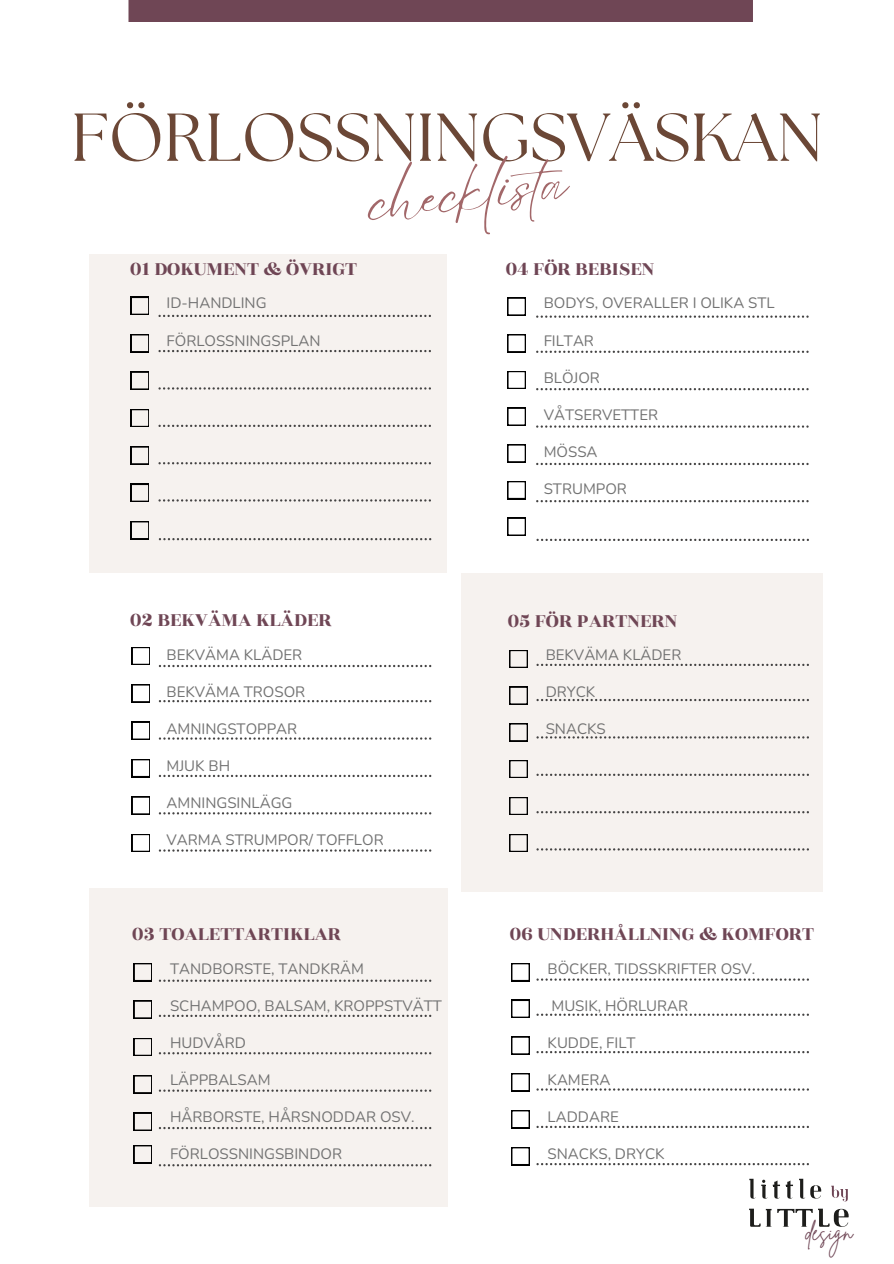
<style>
.page{position:relative;width:894px;height:1264px;background:#fff}
.page>*{position:absolute;margin:0;border:0;box-sizing:border-box;transform-origin:0 0}
.t1{font:67.5px "The Seasons";color:#6b4736}
.t2{font:54px "Eyesome Script";color:#a26769}
.t3{font:22.95px "Brittany Signature";color:#6f4655}
.t4{font:21px "Rozha One";color:#6f4655}
.t5{font:15px "Nunito";color:#737373}
</style>
<div class="page">
<div style="left:89px;top:887px;width:358px;height:319px;background:#f6f2ef"></div>
<div style="left:89px;top:254px;width:357px;height:318px;background:#f6f2ef"></div>
<div style="left:461px;top:573px;width:361px;height:318px;background:#f6f2ef"></div>
<svg style="left:131px;top:297px;width:18px;height:18px"></svg>
<svg style="left:159px;top:979px;width:272px;height:2px"></svg>
<svg style="left:159px;top:1052px;width:272px;height:2px"></svg>
<svg style="left:159px;top:1014px;width:272px;height:2px"></svg>
<svg style="left:159px;top:1089px;width:272px;height:2px"></svg>
<svg style="left:159px;top:1127px;width:272px;height:2px"></svg>
<svg style="left:159px;top:1164px;width:272px;height:2px"></svg>
<svg style="left:536px;top:978px;width:272px;height:2px"></svg>
<svg style="left:536px;top:1051px;width:272px;height:2px"></svg>
<svg style="left:536px;top:1013px;width:272px;height:2px"></svg>
<svg style="left:536px;top:1088px;width:272px;height:2px"></svg>
<svg style="left:536px;top:1125px;width:272px;height:3px"></svg>
<svg style="left:536px;top:1163px;width:272px;height:2px"></svg>
<svg style="left:536px;top:315px;width:272px;height:3px"></svg>
<svg style="left:536px;top:388px;width:272px;height:2px"></svg>
<svg style="left:536px;top:350px;width:272px;height:3px"></svg>
<svg style="left:536px;top:425px;width:272px;height:2px"></svg>
<svg style="left:536px;top:463px;width:272px;height:2px"></svg>
<svg style="left:536px;top:500px;width:272px;height:2px"></svg>
<svg style="left:536px;top:538px;width:272px;height:3px"></svg>
<svg style="left:536px;top:663px;width:272px;height:3px"></svg>
<svg style="left:536px;top:736px;width:272px;height:2px"></svg>
<svg style="left:536px;top:699px;width:272px;height:2px"></svg>
<svg style="left:536px;top:773px;width:272px;height:3px"></svg>
<svg style="left:536px;top:811px;width:272px;height:2px"></svg>
<svg style="left:536px;top:848px;width:272px;height:2px"></svg>
<svg style="left:131px;top:334px;width:18px;height:18px"></svg>
<svg style="left:131px;top:372px;width:18px;height:17px"></svg>
<svg style="left:131px;top:409px;width:18px;height:18px"></svg>
<svg style="left:131px;top:446px;width:18px;height:18px"></svg>
<svg style="left:131px;top:484px;width:18px;height:18px"></svg>
<svg style="left:131px;top:521px;width:18px;height:18px"></svg>
<svg style="left:132px;top:647px;width:18px;height:18px"></svg>
<svg style="left:132px;top:684px;width:18px;height:18px"></svg>
<svg style="left:132px;top:721px;width:18px;height:18px"></svg>
<svg style="left:132px;top:759px;width:18px;height:18px"></svg>
<svg style="left:132px;top:796px;width:18px;height:18px"></svg>
<svg style="left:132px;top:834px;width:18px;height:17px"></svg>
<svg style="left:134px;top:963px;width:18px;height:18px"></svg>
<svg style="left:134px;top:1000px;width:18px;height:18px"></svg>
<svg style="left:134px;top:1038px;width:18px;height:17px"></svg>
<svg style="left:134px;top:1075px;width:18px;height:18px"></svg>
<svg style="left:134px;top:1112px;width:18px;height:18px"></svg>
<svg style="left:507px;top:298px;width:18px;height:17px"></svg>
<svg style="left:507px;top:334px;width:18px;height:18px"></svg>
<svg style="left:507px;top:371px;width:18px;height:18px"></svg>
<svg style="left:507px;top:408px;width:18px;height:17px"></svg>
<svg style="left:507px;top:444px;width:18px;height:18px"></svg>
<svg style="left:507px;top:481px;width:18px;height:18px"></svg>
<svg style="left:507px;top:518px;width:18px;height:17px"></svg>
<svg style="left:509px;top:650px;width:18px;height:18px"></svg>
<svg style="left:509px;top:686px;width:18px;height:18px"></svg>
<svg style="left:509px;top:723px;width:18px;height:18px"></svg>
<svg style="left:509px;top:760px;width:18px;height:18px"></svg>
<svg style="left:509px;top:797px;width:18px;height:18px"></svg>
<svg style="left:509px;top:834px;width:18px;height:17px"></svg>
<svg style="left:511px;top:963px;width:18px;height:18px"></svg>
<svg style="left:511px;top:999px;width:18px;height:18px"></svg>
<svg style="left:511px;top:1036px;width:18px;height:18px"></svg>
<svg style="left:511px;top:1073px;width:18px;height:18px"></svg>
<svg style="left:511px;top:1110px;width:18px;height:18px"></svg>
<svg style="left:159px;top:665px;width:272px;height:2px"></svg>
<svg style="left:159px;top:737px;width:272px;height:2px"></svg>
<svg style="left:159px;top:700px;width:272px;height:2px"></svg>
<svg style="left:159px;top:774px;width:272px;height:3px"></svg>
<svg style="left:159px;top:812px;width:272px;height:2px"></svg>
<svg style="left:159px;top:849px;width:272px;height:2px"></svg>
<svg style="left:158px;top:315px;width:273px;height:2px"></svg>
<svg style="left:158px;top:387px;width:273px;height:2px"></svg>
<svg style="left:158px;top:350px;width:273px;height:2px"></svg>
<svg style="left:158px;top:425px;width:273px;height:2px"></svg>
<svg style="left:158px;top:462px;width:273px;height:2px"></svg>
<svg style="left:158px;top:499px;width:273px;height:2px"></svg>
<svg style="left:159px;top:538px;width:272px;height:2px"></svg>
<svg style="left:134px;top:1145px;width:18px;height:18px"></svg>
<svg style="left:511px;top:1147px;width:18px;height:18px"></svg>
<svg style="left:749px;top:1178px;width:5px;height:20px"></svg>
<svg style="left:761px;top:1179px;width:18px;height:19px"></svg>
<svg style="left:785px;top:1180px;width:7px;height:18px"></svg>
<svg style="left:799px;top:1178px;width:22px;height:20px"></svg>
<svg style="left:831px;top:1185px;width:16px;height:16px"></svg>
<svg style="left:749px;top:1208px;width:22px;height:18px"></svg>
<svg style="left:777px;top:1208px;width:71px;height:18px"></svg>
<div style="left:128px;top:0;width:624px;height:22px;background:#6f4655"></div>
<p class="t1" style="left:71px;top:107px;width:752px">FÖRLOSSNINGSVÄSKAN</p>
<p class="t2" style="left:365px;top:169px;width:201px;rotate:-6deg">checklista</p>
<h1 class="t4" style="left:130px;top:254px;width:229px">01 DOKUMENT &amp; ÖVRIGT</h1>
<p class="t4" style="left:505px;top:254px;width:150px">04 FÖR BEBISEN</p>
<p class="t5" style="left:166px;top:293px;width:101px">ID-HANDLING</p>
<p class="t5" style="left:166px;top:330px;width:155px">FÖRLOSSNINGSPLAN</p>
<p class="t5" style="left:543px;top:293px;width:232px">BODYS, OVERALLER I OLIKA STL</p>
<p class="t5" style="left:543px;top:330px;width:52px">FILTAR</p>
<p class="t5" style="left:543px;top:367px;width:58px">BLÖJOR</p>
<p class="t5" style="left:543px;top:405px;width:116px">VÅTSERVETTER</p>
<p class="t5" style="left:543px;top:442px;width:55px">MÖSSA</p>
<p class="t5" style="left:543px;top:479px;width:85px">STRUMPOR</p>
<h2 class="t4" style="left:130px;top:605px;width:203px">02 BEKVÄMA KLÄDER</h2>
<p class="t4" style="left:507px;top:605px;width:171px">05 FÖR PARTNERN</p>
<p class="t5" style="left:166px;top:644px;width:137px">BEKVÄMA KLÄDER</p>
<p class="t5" style="left:166px;top:681px;width:140px">BEKVÄMA TROSOR</p>
<p class="t5" style="left:166px;top:718px;width:132px">AMNINGSTOPPAR</p>
<p class="t5" style="left:166px;top:756px;width:65px">MJUK BH</p>
<p class="t5" style="left:166px;top:793px;width:127px">AMNINGSINLÄGG</p>
<p class="t5" style="left:166px;top:830px;width:218px">VARMA STRUMPOR/ TOFFLOR</p>
<p class="t5" style="left:545px;top:644px;width:137px">BEKVÄMA KLÄDER</p>
<p class="t5" style="left:545px;top:682px;width:51px">DRYCK</p>
<p class="t5" style="left:545px;top:719px;width:62px">SNACKS</p>
<p class="t4" style="left:132px;top:919px;width:211px">03 TOALETTARTIKLAR</p>
<p class="t4" style="left:509px;top:919px;width:306px">06 UNDERHÅLLNING &amp; KOMFORT</p>
<p class="t5" style="left:170px;top:958px;width:195px">TANDBORSTE, TANDKRÄM</p>
<p class="t5" style="left:170px;top:995px;width:273px">SCHAMPOO, BALSAM, KROPPSTVÄTT</p>
<p class="t5" style="left:170px;top:1032px;width:77px">HUDVÅRD</p>
<p class="t5" style="left:170px;top:1069px;width:102px">LÄPPBALSAM</p>
<p class="t5" style="left:170px;top:1107px;width:246px">HÅRBORSTE, HÅRSNODDAR OSV.</p>
<p class="t5" style="left:170px;top:1144px;width:173px">FÖRLOSSNINGSBINDOR</p>
<p class="t5" style="left:547px;top:958px;width:209px">BÖCKER, TIDSSKRIFTER OSV.</p>
<p class="t5" style="left:551px;top:995px;width:138px">MUSIK, HÖRLURAR</p>
<p class="t5" style="left:547px;top:1032px;width:89px">KUDDE, FILT</p>
<p class="t5" style="left:547px;top:1069px;width:64px">KAMERA</p>
<p class="t5" style="left:547px;top:1107px;width:73px">LADDARE</p>
<p class="t5" style="left:547px;top:1144px;width:118px">SNACKS, DRYCK</p>
<h3 class="t3" style="left:805px;top:1216px;width:48px">design</h3>
</div>
